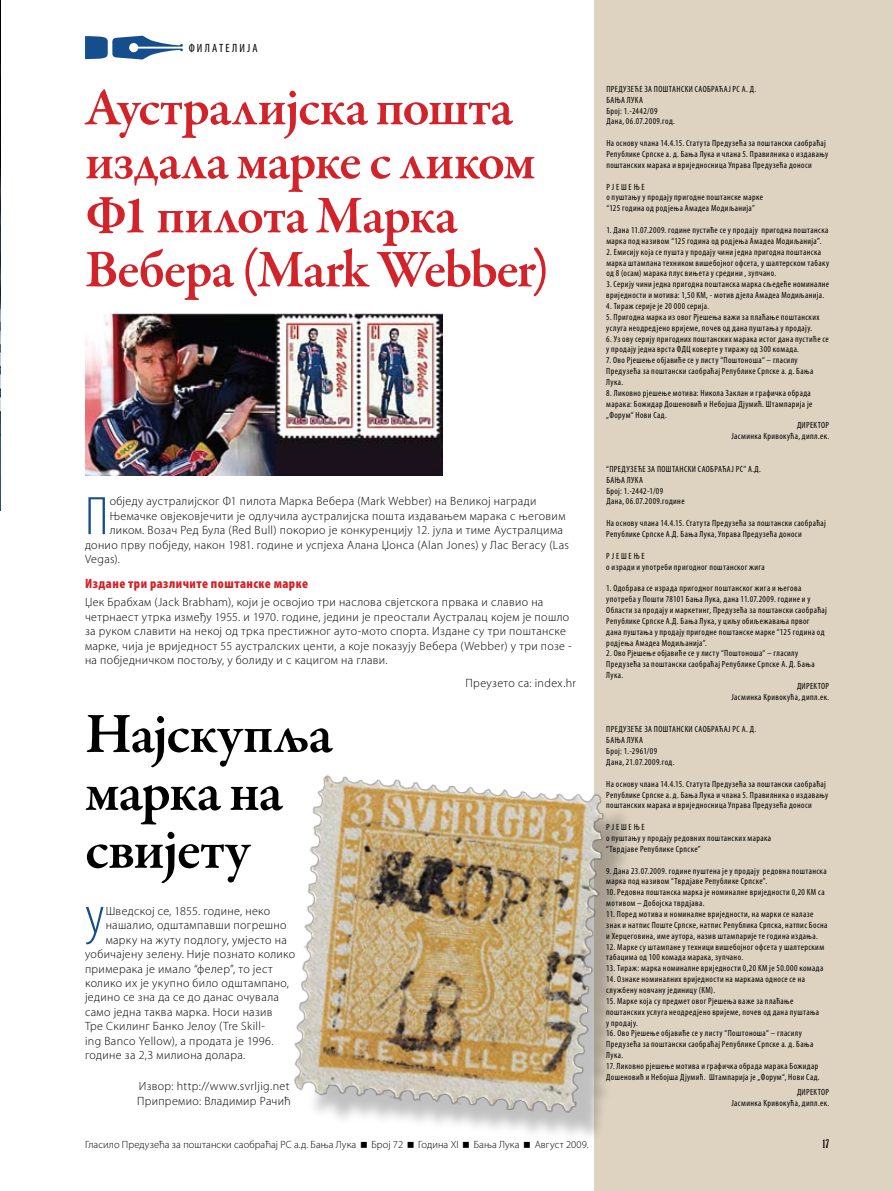
<style>
.page{position:relative;width:893px;height:1191px;background:#fff}
.page>*{position:absolute;margin:0;border:0;box-sizing:border-box;transform-origin:0 0}
.t1{font:600 57.9px/57.9px "Garamond Premr Pro";color:#000}
.t2{font:300 condensed 54.75px "Myriad Pro";color:#144e8c}
.t3{font:600 54px/54px "Garamond Premr Pro";letter-spacing:-.03em;color:#d2232a}
.t4{font:900 condensed 13.5px "Myriad Pro";letter-spacing:.035em;color:#d2232a}
.t5{font:300 12px/14.4px "Myriad Pro";letter-spacing:.03em;color:#000}
.t6{font:condensed 12px "Myriad Pro";letter-spacing:.18em;color:#000}
.t7{font:12px "Windsor";color:#000}
.t8{font:300 10.5px "Myriad Pro";letter-spacing:.01em;color:#000}
.t9{font:condensed 9px/10.8px "Myriad Pro";letter-spacing:.045em;color:#000}
</style>
<div class="page">
<div style="left:594px;top:0;width:299px;height:1191px;background:#ded3c0"></div>
<img style="left:0;top:0;width:1px;height:510px">
<img style="left:85px;top:313px;width:357px;height:162px">
<div style="left:305px;top:785px;width:361px;height:387px;background:#000;opacity:.25"></div>
<img style="left:294px;top:774px;width:324px;height:346px">
<svg style="left:85px;top:36px;width:98px;height:24px"></svg>
<div style="left:0;top:39px;width:71px;height:229px;background:#fff"></div>
<svg style="left:361px;top:1142px;width:6px;height:6px"></svg>
<svg style="left:408px;top:1142px;width:6px;height:6px"></svg>
<svg style="left:463px;top:1142px;width:6px;height:6px"></svg>
<svg style="left:524px;top:1142px;width:6px;height:6px"></svg>
<h3 class="t6" style="left:189px;top:42px;width:70px">ФИЛАТЕЛ ИЈА</h3>
<h3 class="t3" style="left:85px;top:81px;width:465px">Аустралијска пошта издала марке с ликом<br>Ф1 пилота Марка<br>Вебера (Mark Webber)</h3>
<h2 class="t2" style="left:85px;top:487px;width:25px">П</h2>
<h3 class="t5" style="left:110px;top:494px;width:428px">обједу аустралијског Ф1 пилота Марка Вебера (Mark Webber) на Великој награди</h3>
<h3 class="t5" style="left:110px;top:509px;width:457px">Њемачке овјековјечити је одлучила аустралијска пошта издавањем марака с његовим</h3>
<h3 class="t5" style="left:110px;top:523px;width:455px">ликом. Возач Ред Була (Red Bull) покорио је конкуренцију 12. јула и тиме Аустралцима</h3>
<h3 class="t5" style="left:85px;top:537px;width:485px">донио прву побједу, након 1981. године и успјеха Алана Џонса (Alan Jones) у Лас Вегасу (Las</h3>
<h3 class="t5" style="left:85px;top:552px;width:36px">Vegas).</h3>
<h3 class="t4" style="left:85px;top:575px;width:224px">Издане три различите поштанске марке</h3>
<p class="t5" style="left:85px;top:595px;width:488px">Џек Брабхам (Jack Brabham), који је освојио три наслова свјетскога првака и славио на четрнаест утрка између 1955. и 1970. године, једини је преостали Аустралац којем је пошло за руком славити на некој од трка престижног ауто-мото спорта. Издане су три поштанске маркe, чија је вриједност 55 аустралских центи, а које показују Вебера (Webber) у три позе - на побједничком постољу, у болиду и с кацигом на глави.</p>
<h3 class="t5" style="left:466px;top:676px;width:112px">Преузето са: index.hr</h3>
<h1 class="t1" style="left:85px;top:706px;width:249px">Најскупља марка на свијету</h1>
<h2 class="t2" style="left:85px;top:896px;width:21px">У</h2>
<h3 class="t5" style="left:106px;top:904px;width:166px">Шведској се, 1855. године, неко</h3>
<h3 class="t5" style="left:106px;top:918px;width:182px">нашалио, одштампавши погрешно</h3>
<h3 class="t5" style="left:106px;top:932px;width:183px">марку на жуту подлогу, умјесто на</h3>
<h3 class="t5" style="left:85px;top:947px;width:212px">уобичајену зелену. Није познато колико</h3>
<h3 class="t5" style="left:85px;top:961px;width:189px">примерака је имало “фелер”, то јест</h3>
<h3 class="t5" style="left:85px;top:976px;width:205px">колико их је укупно било одштампано,</h3>
<h3 class="t5" style="left:85px;top:990px;width:195px">једино се зна да се до данас очувала</h3>
<h3 class="t5" style="left:85px;top:1004px;width:189px">само једна таква марка. Носи назив</h3>
<h3 class="t5" style="left:85px;top:1019px;width:181px">Тре Скилинг Банко Јелоу (Tre Skill-</h3>
<h3 class="t5" style="left:85px;top:1033px;width:190px">ing Banco Yellow), а продата је 1996.</h3>
<h3 class="t5" style="left:85px;top:1048px;width:162px">године за 2,3 милиона долара.</h3>
<h3 class="t5" style="left:137px;top:1079px;width:155px">Извор: http://www.svrljig.net<br>Припремио: Владимир Рачић</h3>
<p class="t9" style="left:606px;top:84px;width:151px">ПРЕДУЗЕЋЕ ЗА ПОШТАНСКИ САОБРАЋАЈ РС А. Д.<br>БАЊА ЛУКА<br>Број: 1.-2442/09<br>Дана, 06.07.2009.год.</p>
<p class="t9" style="left:606px;top:138px;width:223px">На основу члана 14.4.15. Статута Предузећа за поштански саобраћај<br>Републике Српске а. д. Бања Лука и члана 5. Правилника о издавању поштанских марака и вриједносница Управа Предузећа доноси</p>
<p class="t9" style="left:606px;top:181px;width:158px">Р ЈЕШЕ Њ Е<br>о пуштању у продају пригодне поштанске марке “125 година од родјења Амадеа Модиљанија”</p>
<p class="t9" style="left:606px;top:225px;width:224px">1. Дана 11.07.2009. године пустиће се у продају пригодна поштанска марка под називом “125 година од родјења Амадеа Модиљанија”.</p>
<p class="t9" style="left:606px;top:246px;width:224px">2. Емисију која се пушта у продају чини једна пригодна поштанска марка штампана техником вишебојног офсета, у шалтерском табаку од 8 (осам) марака плус вињета у средини , зупчано.</p>
<p class="t9" style="left:606px;top:279px;width:224px">3. Серију чини једна пригодна поштанска марка сљедеће номиналне вриједности и мотива: 1,50 КМ, - мотив дјела Амадеа Модиљанија.</p>
<p class="t9" style="left:606px;top:301px;width:104px">4. Тираж серије је 20 000 серија.</p>
<p class="t9" style="left:606px;top:312px;width:215px">5. Пригодна марка из овог Рјешења важи за плаћање поштанских услуга неодредјено вријеме, почев од дана пуштања у продају.</p>
<p class="t9" style="left:606px;top:333px;width:224px">6. Уз ову серију пригодних поштанских марака истог дана пустиће се у продају једна врста ФДЦ коверте у тиражу од 300 комада.</p>
<p class="t9" style="left:606px;top:355px;width:209px">7. Ово Рјешење објавиће се у листу “Поштоноша“ – гласилу<br>Предузећа за поштански саобраћај Републике Српске а. д. Бања<br>Лука.</p>
<p class="t9" style="left:606px;top:388px;width:206px">8. Ликовно рјешење мотива: Никола Заклан и графичка обрада</p>
<p class="t9" style="left:606px;top:398px;width:208px">марака: Божидар Дошеновић и Небојша Дјумић. Штампарија је</p>
<p class="t9" style="left:606px;top:409px;width:62px">„Форум“ Нови Сад.</p>
<p class="t9" style="left:797px;top:420px;width:18px">ДИРЕКТО</p>
<p class="t9" style="left:731px;top:420px;width:99px;text-align:right">Р<br>Јасминка Кривокућа, дипл.ек.</p>
<p class="t9" style="left:606px;top:463px;width:156px">“ПРЕДУЗЕЋЕ ЗА ПОШТАНСКИ САОБРАЋАЈ РС” А.Д.<br>БАЊА ЛУКА<br>Број: 1.-2442-1/09<br>Дана, 06.07.2009.године</p>
<p class="t9" style="left:606px;top:518px;width:221px">На основу члана 14.4.15. Статута Предузећа за поштански саобраћај<br>Републике Српске А.Д. Бања Лука, Управа Предузећа доноси</p>
<p class="t9" style="left:606px;top:550px;width:160px">Р ЈЕШЕ Њ Е<br>о изради и употреби пригодног поштанског жига</p>
<p class="t9" style="left:606px;top:583px;width:222px">1. Одобрава се израда пригодног поштанског жига и његова употреба у Пошти 78101 Бања Лука, дана 11.07.2009. године и у Области за продају и маркетинг, Предузећа за поштански саобраћај Републике Српске А.Д. Бања Лука, у циљу обиљежавања првог дана пуштања у продају пригодне поштанске марке “125 година од родјења Амадеа Модиљанија”.</p>
<p class="t9" style="left:606px;top:648px;width:193px">2. Ово Рјешење објавиће се у листу “Поштоноша“ – гласилу</p>
<p class="t9" style="left:606px;top:659px;width:210px">Предузећа за поштански саобраћај Републике Српске А. Д. Бања</p>
<p class="t9" style="left:606px;top:670px;width:18px">Лука.</p>
<p class="t9" style="left:797px;top:681px;width:18px">ДИРЕКТО</p>
<p class="t9" style="left:731px;top:681px;width:99px;text-align:right">Р<br>Јасминка Кривокућа, дипл.ек.</p>
<p class="t9" style="left:606px;top:724px;width:151px">ПРЕДУЗЕЋЕ ЗА ПОШТАНСКИ САОБРАЋАЈ РС А. Д.<br>БАЊА ЛУКА<br>Број: 1.-2961/09<br>Дана, 21.07.2009.год.</p>
<p class="t9" style="left:606px;top:778px;width:223px">На основу члана 14.4.15. Статута Предузећа за поштански саобраћај<br>Републике Српске а. д. Бања Лука и члана 5. Правилника о издавању поштанских марака и вриједносница Управа Предузећа доноси</p>
<p class="t9" style="left:606px;top:822px;width:166px">Р ЈЕШЕ Њ Е<br>о пуштању у продају редовних поштанских марака “Тврдјаве Републике Српске”</p>
<p class="t9" style="left:606px;top:865px;width:222px">9. Дана 23.07.2009. године пуштена је у продају редовна поштанска марка под називом “Тврдјаве Републике Српске”.</p>
<p class="t9" style="left:606px;top:887px;width:220px">10. Редовна поштанска марка је номиналне вриједности 0,20 КМ са мотивом – Добојска тврдјава.</p>
<p class="t9" style="left:606px;top:908px;width:223px">11. Поред мотива и номиналне вриједности, на марки се налазе знак и натпис Поште Српске, натпис Република Српска, натпис Босна и Херцеговина, име аутора, назив штампарије те година издања.</p>
<p class="t9" style="left:606px;top:941px;width:219px">12. Марке су штампане у техници вишебојног офсета у шалтерским табацима од 100 комада марака, зупчано.</p>
<p class="t9" style="left:606px;top:963px;width:219px">13. Тираж: марка номиналне вриједности 0,20 КМ је 50.000 комада</p>
<p class="t9" style="left:606px;top:974px;width:200px">14. Ознаке номиналних вриједности на маркама односе се на службену новчану јединицу (КМ).</p>
<p class="t9" style="left:606px;top:995px;width:214px">15. Марке која су предмет овог Рјешења важе за плаћање поштанских услуга неодредјено вријеме, почев од дана пуштања у продају.</p>
<p class="t9" style="left:606px;top:1028px;width:209px">16. Ово Рјешење објавиће се у листу “Поштоноша“ – гласилу<br>Предузећа за поштански саобраћај Републике Српске а. д. Бања<br>Лука.</p>
<p class="t9" style="left:606px;top:1060px;width:215px">17. Ликовно рјешење мотива и графичка обрада марака Божидар<br>Дошеновић и Небојша Дјумић. Штампарија је „Форум“, Нови Сад.</p>
<p class="t9" style="left:797px;top:1086px;width:18px">ДИРЕКТО</p>
<p class="t9" style="left:731px;top:1086px;width:99px;text-align:right">Р<br>Јасминка Кривокућа, дипл.ек.</p>
<p class="t8" style="left:85px;top:1139px;width:273px">Гласило Предузећа за поштански саобраћај РС а.д. Бања Лука</p>
<p class="t8" style="left:371px;top:1139px;width:33px">Број 72</p>
<p class="t8" style="left:418px;top:1139px;width:42px">Година XI</p>
<p class="t8" style="left:474px;top:1139px;width:47px">Бања Лука</p>
<p class="t8" style="left:535px;top:1139px;width:55px">Август 2009.</p>
<h3 class="t7" style="left:823px;top:1137px;width:8px">17</h3>
</div>
